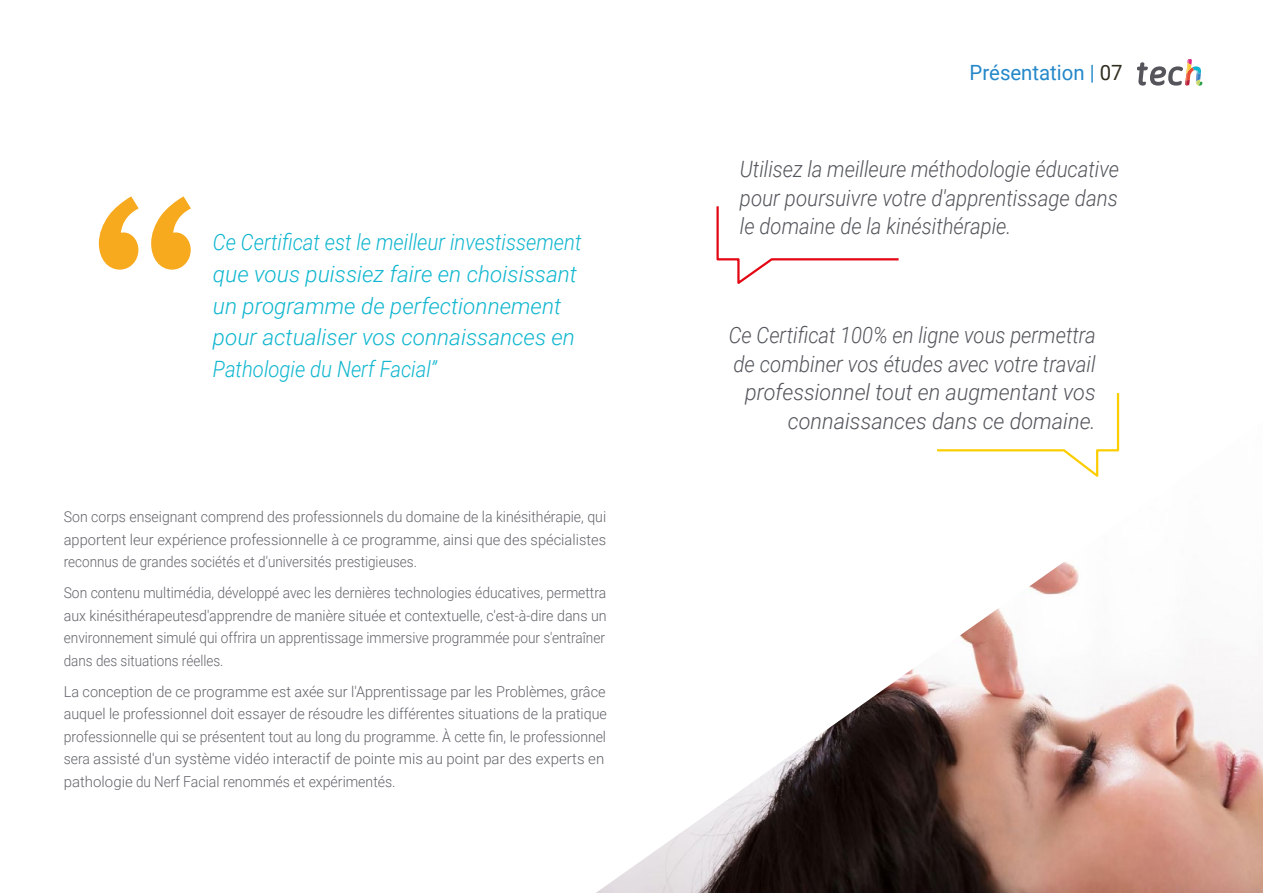
<style>
.page{position:relative;width:1263px;height:893px;background:#fff}
.page>*{position:absolute;margin:0;border:0;box-sizing:border-box;transform-origin:0 0}
.t1{font:italic 300 22.5px/28.5px "Roboto";color:#52555b;text-align:right;scale:.9 1}
.t2{font:italic 300 22.5px/31.5px "Roboto";color:#0fb6cf;scale:.9 1}
.t3{font:21px "Roboto";color:#2488c9}
.t4{font:300 15px/22.5px "Roboto";color:#61646a;scale:.96 1}
.t5{font:300 15px/22.5px "Roboto";color:#61646a;text-align:justify;scale:.92 1}
.t6{font:300 15px/22.5px "Roboto";color:#61646a;text-align:justify;scale:.94 1}
.s1{color:#2289cb}
.s2{color:#312e20}
</style>
<div class="page">
<svg style="left:99px;top:196px;width:92px;height:74px"></svg>
<svg style="left:1116px;top:393px;width:4px;height:28px"></svg>
<img style="left:596px;top:421px;width:667px;height:472px">
<svg style="left:716px;top:206px;width:183px;height:78px"></svg>
<svg style="left:1137px;top:59px;width:65px;height:27px"></svg>
<h1 class="t2" style="left:213px;top:226px;width:411px">Ce Certificat est le meilleur investissement que vous puissiez faire en choisissant un programme de perfectionnement pour actualiser vos connaissances en Pathologie du Nerf Facial”</h1>
<p class="t6" style="left:64px;top:505px;width:578px">Son corps enseignant comprend des professionnels du domaine de la kinésithérapie, qui apportent leur expérience professionnelle à ce programme, ainsi que des spécialistes reconnus de grandes sociétés et d'universités prestigieuses.</p>
<p class="t5" style="left:64px;top:581px;width:592px">Son contenu multimédia, développé avec les dernières technologies éducatives, permettra aux kinésithérapeutesd'apprendre de manière située et contextuelle, c'est-à-dire dans un environnement simulé qui offrira un apprentissage immersive programmée pour s'entraîner dans des situations réelles.</p>
<p class="t4" style="left:64px;top:679px;width:567px">La conception de ce programme est axée sur l'Apprentissage par les Problèmes, grâce auquel le professionnel doit essayer de résoudre les différentes situations de la pratique professionnelle qui se présentent tout au long du programme. À cette fin, le professionnel sera assisté d'un système vidéo interactif de pointe mis au point par des experts en pathologie du Nerf Facial renommés et expérimentés.</p>
<h2 class="t3" style="left:970px;top:57px;width:155px">Présentation <span class="s1">|</span> <span class="s2">07</span></h2>
<h1 class="t1" style="left:740px;top:154px;width:423px;text-align:justify">Utilisez la meilleure méthodologie éducative pour poursuivre votre d'apprentissage dans le domaine de la kinésithérapie.</h1>
<h1 class="t1" style="left:729px;top:320px;width:409px">Ce Certificat 100% en ligne vous permettra de combiner vos études avec votre travail professionnel tout en augmentant vos connaissances dans ce domaine.</h1>
</div>
